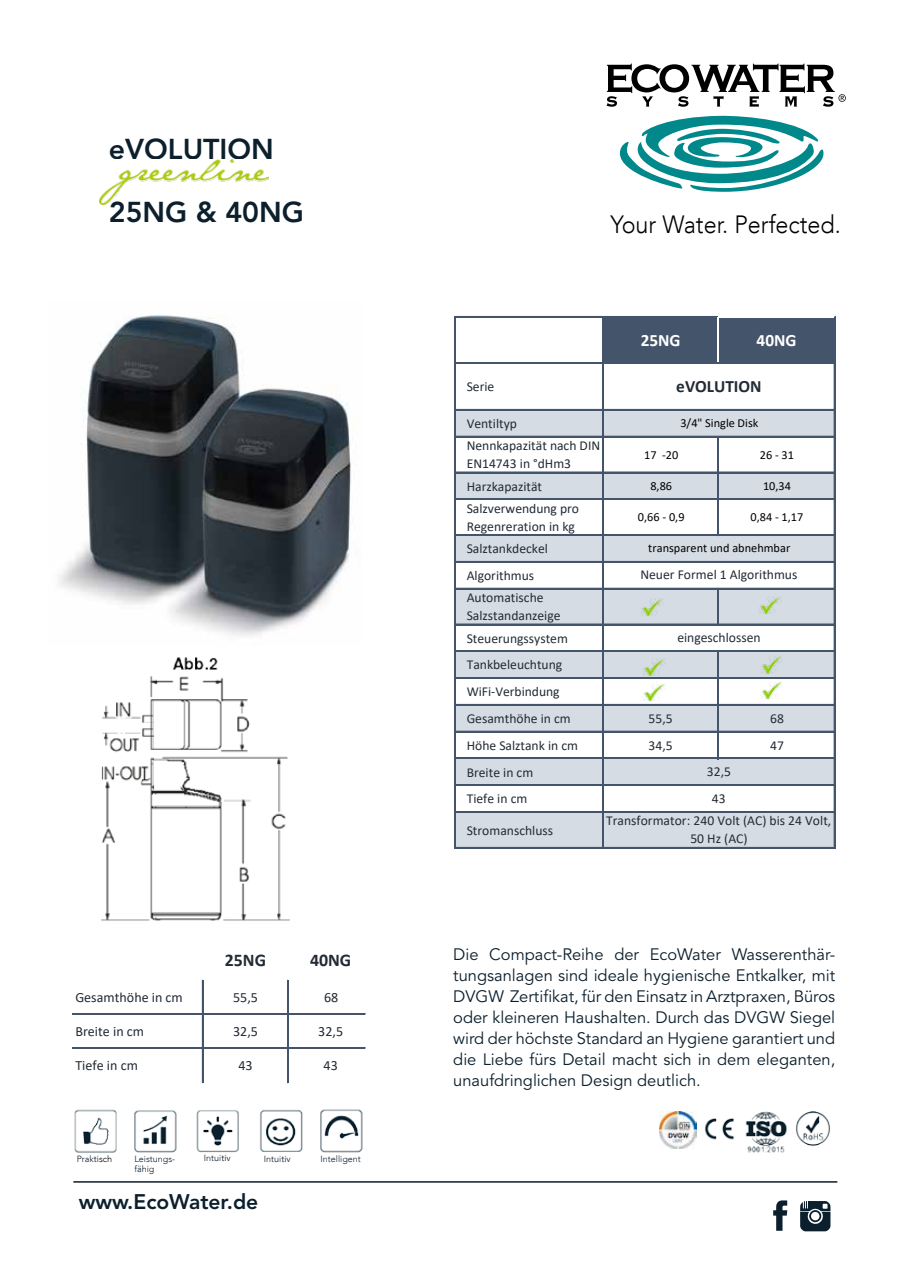
<style>
.page{position:relative;width:910px;height:1280px;background:#fff}
.page>*{position:absolute;margin:0;border:0;box-sizing:border-box;transform-origin:0 0}
.t1{font:800 28.5px "Avenir LT Std";color:#0c1f2c}
.t2{font:300 25.05px "Avenir";color:#000;scale:.94 1}
.t3{font:800 21px "Avenir LT Std";color:#0c1f2c}
.t4{font:700 17.85px "Calibri";color:#222b35}
.t5{font:700 17.25px "Calibri";color:#222b35}
.t6{font:700 17.25px "Calibri";color:#fff}
.t7{font:16.5px/21px "Avenir LT Std";color:#0c1f2c;text-align:justify}
.t8{font:14.1px "Calibri";color:#222b35}
.t9{font:13.65px/26.8px "Calibri";color:#222b35}
.t10{font:12.3px "Calibri";color:#000}
.t11{font:300 9px/10.8px "Avenir";color:#0c1f2c}
.t12{font:300 9px "Avenir";color:#000}
.s1{color:#0c1f2c}
.s2{color:#000}
</style>
<div class="page">
<svg style="left:620px;top:115px;width:203px;height:77px"></svg>
<svg style="left:606px;top:64px;width:240px;height:43px"></svg>
<svg style="left:800px;top:1201px;width:30px;height:30px"></svg>
<svg style="left:773px;top:1200px;width:14px;height:31px"></svg>
<img style="left:59px;top:315px;width:292px;height:321px">
<hr style="left:73px;top:1181px;width:764px;height:2px;background:#0c1f2c">
<img style="left:101px;top:657px;width:189px;height:264px">
<div style="left:603px;top:318px;width:232px;height:46px;background:#44546a"></div>
<div style="left:456px;top:410px;width:379px;height:27px;background:#d6dce4"></div>
<div style="left:456px;top:472px;width:379px;height:27px;background:#d6dce4"></div>
<div style="left:456px;top:535px;width:379px;height:27px;background:#d6dce4"></div>
<div style="left:456px;top:589px;width:379px;height:36px;background:#d6dce4"></div>
<div style="left:456px;top:651px;width:379px;height:27px;background:#d6dce4"></div>
<div style="left:456px;top:705px;width:379px;height:27px;background:#d6dce4"></div>
<div style="left:456px;top:758px;width:379px;height:27px;background:#d6dce4"></div>
<div style="left:456px;top:812px;width:379px;height:36px;background:#d6dce4"></div>
<hr style="left:456px;top:316px;width:263px;height:2px;background:#44546a">
<hr style="left:717px;top:318px;width:1px;height:45px;background:#fff">
<hr style="left:718px;top:318px;width:1px;height:45px;background:#fff">
<hr style="left:717px;top:437px;width:1px;height:99px;background:#44546a">
<hr style="left:718px;top:437px;width:1px;height:99px;background:#44546a">
<hr style="left:717px;top:589px;width:1px;height:36px;background:#44546a">
<hr style="left:718px;top:589px;width:1px;height:36px;background:#44546a">
<hr style="left:454px;top:316px;width:2px;height:532px;background:#44546a">
<hr style="left:602px;top:318px;width:2px;height:530px;background:#44546a">
<hr style="left:717px;top:652px;width:1px;height:107px;background:#44546a">
<hr style="left:718px;top:652px;width:1px;height:107px;background:#44546a">
<hr style="left:834px;top:316px;width:1px;height:532px;background:#44546a">
<hr style="left:456px;top:363px;width:379px;height:1px;background:#44546a">
<hr style="left:456px;top:409px;width:379px;height:1px;background:#44546a">
<hr style="left:456px;top:436px;width:379px;height:1px;background:#44546a">
<hr style="left:456px;top:472px;width:379px;height:1px;background:#44546a">
<hr style="left:456px;top:498px;width:379px;height:1px;background:#44546a">
<hr style="left:456px;top:499px;width:379px;height:1px;background:#44546a">
<hr style="left:456px;top:534px;width:379px;height:1px;background:#44546a">
<hr style="left:456px;top:535px;width:379px;height:1px;background:#44546a">
<hr style="left:456px;top:561px;width:379px;height:1px;background:#44546a">
<hr style="left:456px;top:588px;width:379px;height:1px;background:#44546a">
<hr style="left:456px;top:624px;width:379px;height:1px;background:#44546a">
<hr style="left:456px;top:650px;width:379px;height:1px;background:#44546a">
<hr style="left:456px;top:651px;width:379px;height:1px;background:#44546a">
<hr style="left:456px;top:677px;width:379px;height:2px;background:#44546a">
<hr style="left:456px;top:704px;width:379px;height:1px;background:#44546a">
<hr style="left:456px;top:731px;width:379px;height:1px;background:#44546a">
<hr style="left:456px;top:758px;width:379px;height:1px;background:#44546a">
<hr style="left:456px;top:784px;width:379px;height:1px;background:#44546a">
<hr style="left:456px;top:785px;width:379px;height:1px;background:#44546a">
<hr style="left:456px;top:811px;width:379px;height:2px;background:#44546a">
<hr style="left:456px;top:847px;width:379px;height:1px;background:#44546a">
<img style="left:643px;top:684px;width:22px;height:17px">
<img style="left:761px;top:681px;width:22px;height:18px">
<img style="left:643px;top:659px;width:22px;height:17px">
<img style="left:761px;top:656px;width:22px;height:18px">
<img style="left:641px;top:599px;width:22px;height:18px">
<img style="left:759px;top:597px;width:22px;height:18px">
<hr style="left:202px;top:980px;width:1px;height:103px;background:#44546a">
<hr style="left:287px;top:980px;width:2px;height:103px;background:#44546a">
<hr style="left:73px;top:1013px;width:292px;height:1px;background:#44546a">
<hr style="left:73px;top:1014px;width:292px;height:1px;background:#44546a">
<hr style="left:73px;top:1048px;width:292px;height:1px;background:#44546a">
<img style="left:704px;top:1111px;width:126px;height:42px">
<img style="left:134px;top:1110px;width:43px;height:43px">
<img style="left:74px;top:1109px;width:43px;height:44px">
<img style="left:196px;top:1110px;width:43px;height:43px">
<img style="left:320px;top:1109px;width:43px;height:43px">
<img style="left:260px;top:1110px;width:42px;height:42px">
<img style="left:659px;top:1111px;width:38px;height:38px">
<img style="left:99px;top:159px;width:169px;height:46px">
<h1 class="t1" style="left:109px;top:132px;width:167px">eVOLUTION</h1>
<h1 class="t1" style="left:109px;top:195px;width:197px">25NG &amp; 40NG</h1>
<h3 class="t4" style="left:225px;top:947px;width:43px">25NG</h3>
<h3 class="t4" style="left:310px;top:947px;width:43px">40NG</h3>
<p class="t8" style="left:75px;top:988px;width:109px">Gesamthöhe in cm</p>
<p class="t8" style="left:233px;top:988px;width:26px">55,5</p>
<p class="t8" style="left:324px;top:988px;width:16px">68</p>
<p class="t8" style="left:75px;top:1022px;width:70px">Breite in cm</p>
<p class="t8" style="left:233px;top:1022px;width:26px">32,5</p>
<p class="t8" style="left:318px;top:1022px;width:26px">32,5</p>
<p class="t8" style="left:75px;top:1056px;width:64px">Tiefe in cm</p>
<p class="t8" style="left:238px;top:1056px;width:16px">43</p>
<p class="t8" style="left:324px;top:1056px;width:16px">43</p>
<p class="t12" style="left:77px;top:1154px;width:37px"><span class="s1">Prak</span>tisch</p>
<p class="t11" style="left:204px;top:1153px;width:28px">Intui<span class="s2">tiv</span></p>
<p class="t11" style="left:264px;top:1153px;width:28px">Intui<span class="s2">tiv</span></p>
<p class="t11" style="left:321px;top:1153px;width:42px">Intelligent</p>
<p class="t11" style="left:134px;top:1153px;width:42px">Leistungs&shy;fähig</p>
<h3 class="t3" style="left:79px;top:1189px;width:181px">www.EcoWater.de</h3>
<h2 class="t2" style="left:610px;top:210px;width:247px">Your Water. Perfected.</h2>
<p class="t9" style="left:467px;top:373px;width:29px">Serie</p>
<p class="t9" style="left:467px;top:412px;width:135px;line-height:22.4px">Ventiltyp<br>Nennkapazität nach DIN</p>
<p class="t9" style="left:467px;top:450px;width:106px">EN14743 in °dHm3</p>
<p class="t6" style="left:641px;top:328px;width:41px">25NG</p>
<p class="t6" style="left:757px;top:328px;width:41px">40NG</p>
<p class="t5" style="left:676px;top:374px;width:87px">eVOLUTION</p>
<p class="t10" style="left:680px;top:414px;width:79px">3/4" Single Disk</p>
<p class="t10" style="left:644px;top:446px;width:36px">17 -20</p>
<p class="t10" style="left:760px;top:446px;width:36px">26 - 31</p>
<p class="t9" style="left:467px;top:472px;width:77px">Harzkapazität</p>
<p class="t10" style="left:650px;top:477px;width:23px">8,86</p>
<p class="t10" style="left:763px;top:477px;width:29px">10,34</p>
<p class="t9" style="left:467px;top:499px;width:114px;line-height:17.9px">Salzverwendung pro<br>Regenreration in kg</p>
<p class="t10" style="left:638px;top:509px;width:48px">0,66 - 0,9</p>
<p class="t10" style="left:751px;top:509px;width:54px">0,84 - 1,17</p>
<p class="t9" style="left:467px;top:535px;width:83px">Salztankdeckel<br>Algorithmus</p>
<p class="t9" style="left:467px;top:588px;width:95px;line-height:17.9px">Automatische<br>Salzstandanzeige</p>
<p class="t9" style="left:467px;top:624px;width:106px">Steuerungssystem<br>Tankbeleuchtung<br>WiFi-Verbindung<br>Gesamthöhe in cm</p>
<p class="t10" style="left:648px;top:539px;width:143px">transparent und abnehmbar</p>
<p class="t9" style="left:640px;top:561px;width:158px">Neuer Formel 1 Algorithmus</p>
<p class="t9" style="left:677px;top:624px;width:85px">eingeschlossen</p>
<p class="t9" style="left:649px;top:705px;width:26px">55,5</p>
<p class="t9" style="left:770px;top:705px;width:15px">68</p>
<p class="t9" style="left:467px;top:731px;width:113px">Höhe Salztank in cm</p>
<p class="t9" style="left:649px;top:731px;width:26px">34,5</p>
<p class="t9" style="left:770px;top:731px;width:15px">47</p>
<p class="t9" style="left:467px;top:758px;width:68px">Breite in cm<br>Tiefe in cm</p>
<p class="t9" style="left:467px;top:816px;width:88px">Stromanschluss</p>
<p class="t9" style="left:606px;top:811px;width:227px;line-height:17.9px;text-align:center">Transformator: 240 Volt (AC) bis 24 Volt,<br>50 Hz (AC)</p>
<p class="t9" style="left:707px;top:758px;width:26px;text-align:center">32,5<br>43</p>
<p class="t7" style="left:453px;top:944px;width:384px">Die Compact-Reihe der EcoWater Wasserenthär&shy;tungsanlagen sind ideale hygienische Entkalker, mit DVGW Zertifikat, für den Einsatz in Arztpraxen, Büros oder kleineren Haushalten. Durch das DVGW Siegel wird der höchste Standard an Hygiene garantiert und die Liebe fürs Detail macht sich in dem eleganten, unaufdringlichen Design deutlich.</p>
</div>
